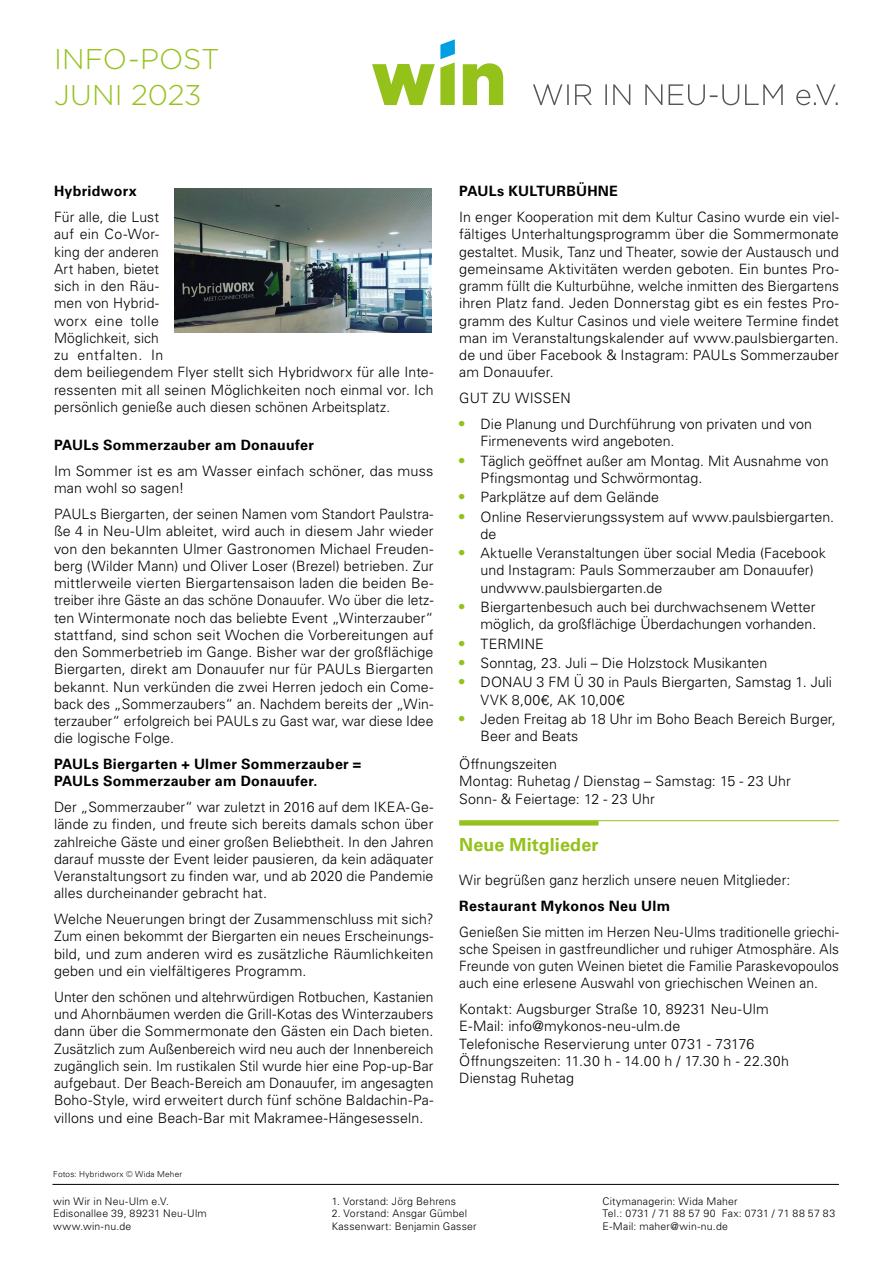
<style>
.page{position:relative;width:893px;height:1263px;background:#fff}
.page>*{position:absolute;margin:0;border:0;box-sizing:border-box;transform-origin:0 0}
.t1{font:300 28.5px/35.7px "Gotham";color:#94c11a}
.t2{font:700 18px "Univers LT Pro 65";letter-spacing:.005em;color:#94c11a}
.t3{font:300 14.25px/17.2px "Univers LT Pro 45";letter-spacing:.005em;color:#000}
.t4{font:300 14.25px/17.2px "Univers LT Pro 45";letter-spacing:.005em;color:#000;text-align:justify;scale:.95 1}
.t5{font:700 14.25px/17.2px "Univers LT Pro 65";letter-spacing:.02em;color:#000}
.t6{font:300 10.5px/12.6px "Univers LT Pro 45";letter-spacing:.02em;color:#000}
.t7{font:300 8.25px "Univers LT Pro 45";letter-spacing:.025em;color:#000}
.s1{font-family:"Univers LT Pro 65";font-weight:700;font-size:15px;color:#94c11a}
</style>
<div class="page">
<hr style="left:52px;top:1184px;width:787px;height:1px;background:#000">
<svg style="left:463px;top:63px;width:40px;height:42px"></svg>
<svg style="left:372px;top:39px;width:83px;height:66px"></svg>
<svg style="left:533px;top:84px;width:305px;height:21px"></svg>
<hr style="left:459px;top:820px;width:380px;height:1px;background:#94c11a">
<hr style="left:459px;top:821px;width:140px;height:4px;background:#94c11a">
<img style="left:175px;top:189px;width:257px;height:144px">
<h1 class="t1" style="left:54px;top:40px;width:167px">INFO-POST<br>JUNI 2023</h1>
<p class="t5" style="left:54px;top:182px;width:84px">Hybridworx</p>
<p class="t3" style="left:54px;top:208px;width:381px">Für alle, die Lust<br>auf ein Co-Wor-<br>king der anderen<br>Art haben, bietet<br>sich in den Räu-<br>men von Hybrid-<br>worx eine tolle<br>Möglichkeit, sich<br>zu entfalten. In<br>dem beiliegendem Flyer stellt sich Hybridworx für alle Inte&shy;ressenten mit all seinen Möglichkeiten noch einmal vor. Ich persönlich genieße auch diesen schönen Arbeitsplatz.</p>
<p class="t5" style="left:54px;top:436px;width:262px">PAULs Sommerzauber am Donauufer</p>
<p class="t3" style="left:54px;top:462px;width:381px">Im Sommer ist es am Wasser einfach schöner, das muss man wohl so sagen!</p>
<p class="t3" style="left:54px;top:505px;width:381px;text-align:justify">PAULs Biergarten, der seinen Namen vom Standort Paulstra&shy;ße 4 in Neu-Ulm ableitet, wird auch in diesem Jahr wieder von den bekannten Ulmer Gastronomen Michael Freuden&shy;berg (Wilder Mann) und Oliver Loser (Brezel) betrieben. Zur mittlerweile vierten Biergartensaison laden die beiden Be&shy;treiber ihre Gäste an das schöne Donauufer. Wo über die letz&shy;ten Wintermonate noch das beliebte Event „Winterzauber“ stattfand, sind schon seit Wochen die Vorbereitungen auf den Sommerbetrieb im Gange. Bisher war der großflächige Biergarten, direkt am Donauufer nur für PAULs Biergarten bekannt. Nun verkünden die zwei Herren jedoch ein Come&shy;back des „Sommerzaubers“ an. Nachdem bereits der „Win&shy;terzauber“ erfolgreich bei PAULs zu Gast war, war diese Idee die logische Folge.</p>
<p class="t5" style="left:54px;top:755px;width:309px">PAULs Biergarten + Ulmer Sommerzauber =<br>PAULs Sommerzauber am Donauufer.</p>
<p class="t3" style="left:54px;top:798px;width:381px;text-align:justify">Der „Sommerzauber“ war zuletzt in 2016 auf dem IKEA-Ge&shy;lände zu finden, und freute sich bereits damals schon über zahlreiche Gäste und einer großen Beliebtheit. In den Jahren darauf musste der Event leider pausieren, da kein adäquater Veranstaltungsort zu finden war, und ab 2020 die Pandemie alles durcheinander gebracht hat.</p>
<p class="t3" style="left:54px;top:910px;width:381px;text-align:justify">Welche Neuerungen bringt der Zusammenschluss mit sich?<br>Zum einen bekommt der Biergarten ein neues Erscheinungs&shy;bild, und zum anderen wird es zusätzliche Räumlichkeiten geben und ein vielfältigeres Programm.</p>
<p class="t3" style="left:54px;top:988px;width:381px;text-align:justify">Unter den schönen und altehrwürdigen Rotbuchen, Kastanien und Ahornbäumen werden die Grill-Kotas des Winterzaubers dann über die Sommermonate den Gästen ein Dach bieten.<br>Zusätzlich zum Außenbereich wird neu auch der Innenbereich zugänglich sein. Im rustikalen Stil wurde hier eine Pop-up-Bar aufgebaut. Der Beach-Bereich am Donauufer, im angesagten Boho-Style, wird erweitert durch fünf schöne Baldachin-Pa&shy;villons und eine Beach-Bar mit Makramee-Hängesesseln.</p>
<p class="t7" style="left:53px;top:1168px;width:131px">Fotos: Hybridworx © Wida Meher</p>
<p class="t5" style="left:459px;top:182px;width:160px">PAULs KULTURBÜHNE</p>
<p class="t3" style="left:459px;top:208px;width:381px;text-align:justify">In enger Kooperation mit dem Kultur Casino wurde ein viel&shy;fältiges Unterhaltungsprogramm über die Sommermonate gestaltet. Musik, Tanz und Theater, sowie der Austausch und gemeinsame Aktivitäten werden geboten. Ein buntes Pro&shy;gramm füllt die Kulturbühne, welche inmitten des Biergartens ihren Platz fand. Jeden Donnerstag gibt es ein festes Pro&shy;gramm des Kultur Casinos und viele weitere Termine findet man im Veranstaltungskalender auf www.paulsbiergarten. de und über Facebook &amp; Instagram: PAULs Sommerzauber am Donauufer.</p>
<p class="t3" style="left:459px;top:389px;width:113px">GUT ZU WISSEN</p>
<p class="t3" style="left:480px;top:415px;width:333px;text-indent:-21px"><span class="s1">•</span> Die Planung und Durchführung von privaten und von<br>Firmenevents wird angeboten.</p>
<p class="t3" style="left:480px;top:451px;width:350px;text-indent:-21px"><span class="s1">•</span> Täglich geöffnet außer am Montag. Mit Ausnahme von<br>Pfingsmontag und Schwörmontag.</p>
<p class="t3" style="left:459px;top:488px;width:201px"><span class="s1">•</span> Parkplätze auf dem Gelände</p>
<p class="t3" style="left:480px;top:507px;width:355px;text-indent:-21px"><span class="s1">•</span> Online Reservierungssystem auf www.paulsbiergarten. de</p>
<p class="t3" style="left:480px;top:544px;width:347px;text-indent:-21px"><span class="s1">•</span> Aktuelle Veranstaltungen über social Media (Facebook und Instagram: Pauls Sommerzauber am Donauufer) undwww.paulsbiergarten.de</p>
<p class="t3" style="left:459px;top:598px;width:359px;text-align:right"><span class="s1">•</span> Biergartenbesuch auch bei durchwachsenem Wetter möglich, da großflächige Überdachungen vorhanden.</p>
<p class="t3" style="left:459px;top:635px;width:86px"><span class="s1">•</span> TERMINE</p>
<p class="t3" style="left:459px;top:654px;width:310px"><span class="s1">•</span> Sonntag, 23. Juli – Die Holzstock Musikanten</p>
<p class="t3" style="left:480px;top:673px;width:353px;text-indent:-21px"><span class="s1">•</span> DONAU 3 FM Ü 30 in Pauls Biergarten, Samstag 1. Juli<br>VVK 8,00€, AK 10,00€</p>
<p class="t3" style="left:480px;top:710px;width:357px;text-indent:-21px"><span class="s1">•</span> Jeden Freitag ab 18 Uhr im Boho Beach Bereich Burger,<br>Beer and Beats</p>
<p class="t3" style="left:459px;top:755px;width:333px">Öffnungszeiten<br>Montag: Ruhetag / Dienstag – Samstag: 15 - 23 Uhr<br>Sonn- &amp; Feiertage: 12 - 23 Uhr</p>
<p class="t2" style="left:459px;top:832px;width:141px">Neue Mitglieder</p>
<p class="t3" style="left:459px;top:871px;width:333px">Wir begrüßen ganz herzlich unsere neuen Mitglieder:</p>
<p class="t5" style="left:459px;top:896px;width:212px">Restaurant Mykonos Neu Ulm</p>
<p class="t4" style="left:459px;top:922px;width:401px">Genießen Sie mitten im Herzen Neu-Ulms traditionelle griechi&shy;sche Speisen in gastfreundlicher und ruhiger Atmosphäre. Als Freunde von guten Weinen bietet die Familie Paraskevopoulos auch eine erlesene Auswahl von griechischen Weinen an.</p>
<p class="t3" style="left:459px;top:1000px;width:331px">Kontakt: Augsburger Straße 10, 89231 Neu-Ulm E-Mail: info@mykonos-neu-ulm.de<br>Telefonische Reservierung unter 0731 - 73176<br>Öffnungszeiten: 11.30 h - 14.00 h / 17.30 h - 22.30h Dienstag Ruhetag</p>
<p class="t6" style="left:53px;top:1194px;width:155px">win Wir in Neu-Ulm e.V.<br>Edisonallee 39, 89231 Neu-Ulm www.win-nu.de</p>
<p class="t6" style="left:332px;top:1194px;width:126px">1. Vorstand: Jörg Behrens</p>
<p class="t6" style="left:332px;top:1207px;width:147px">2. Vorstand: Ansgar Gümbel<br>Kassenwart: Benjamin Gasser</p>
<p class="t6" style="left:602px;top:1194px;width:234px">Citymanagerin: Wida Maher<br>Tel.: 0731 / 71 88 57 90 Fax: 0731 / 71 88 57 83<br>E-Mail: maher@win-nu.de</p>
</div>
